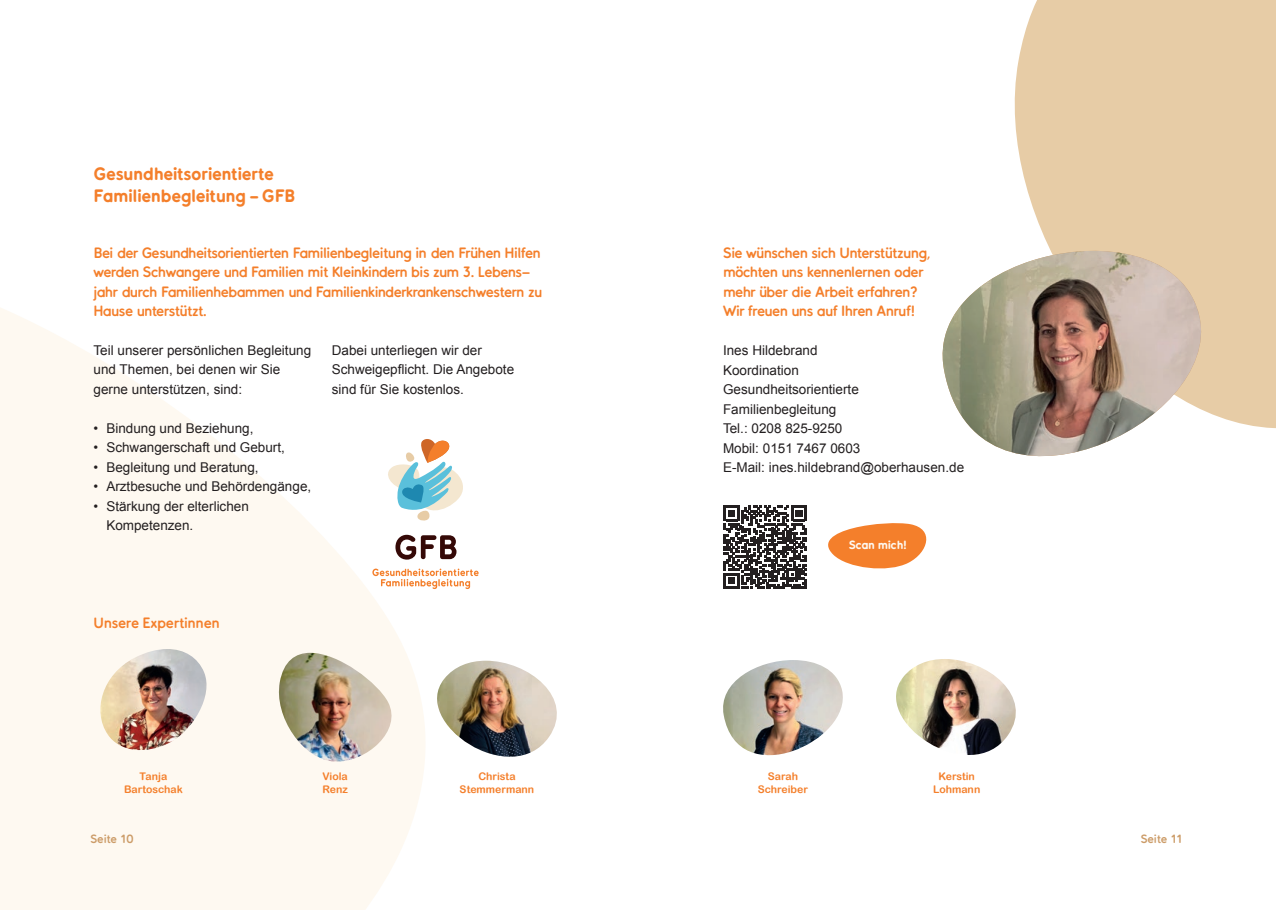
<style>
.page{position:relative;width:1276px;height:910px;background:#fff}
.page>*{position:absolute;margin:0;border:0;box-sizing:border-box;transform-origin:0 0}
.t1{font:18px/22.5px "Tilde Black Rounded";letter-spacing:-.035em;color:#f47f2b}
.t2{font:15px/19.5px "Tilde Bold Rounded";letter-spacing:-.05em;color:#f47f2b}
.t3{font:15px "Tilde Bold Rounded";letter-spacing:-.025em;color:#f47f2b}
.t4{font:13.5px/19.5px "Arial";color:#231f20}
.t5{font:12px "Tilde Bold Rounded";letter-spacing:-.01em;color:#cc9c68}
.t6{font:12px "Tilde Black Rounded";letter-spacing:-.05em;color:#fef9f1}
.t7{font:10.5px/12.6px "Arial Rounded MT Bold";color:#f47f2b;text-align:center}
</style>
<div class="page">
<div style="left:1014px;top:0;width:262px;height:429px;background:#e7cca6"></div>
<svg style="left:0;top:308px;width:491px;height:602px;fill:#fef9f1"></svg>
<svg style="left:1014px;top:201px;width:209px;height:228px;background:#e9d1b0"></svg>
<img style="left:942px;top:251px;width:260px;height:206px">
<img style="left:99px;top:649px;width:109px;height:103px">
<img style="left:274px;top:653px;width:129px;height:110px">
<img style="left:435px;top:661px;width:122px;height:97px">
<img style="left:896px;top:659px;width:120px;height:96px">
<img style="left:723px;top:660px;width:120px;height:96px">
<svg style="left:395px;top:535px;width:61px;height:25px"></svg>
<svg style="left:372px;top:569px;width:107px;height:20px"></svg>
<svg style="left:382px;top:437px;width:89px;height:85px"></svg>
<svg style="left:724px;top:505px;width:203px;height:84px"></svg>
<h1 class="t1" style="left:94px;top:162px;width:203px">Gesundheitsorientierte<br>Familienbegleitung – GFB</h1>
<p class="t2" style="left:94px;top:243px;width:450px">Bei der Gesundheitsorientierten Familienbegleitung in den Frühen Hilfen werden Schwangere und Familien mit Kleinkindern bis zum 3. Lebens&shy;jahr durch Familienhebammen und Familienkinderkrankenschwestern zu Hause unterstützt.</p>
<p class="t4" style="left:94px;top:341px;width:219px">Teil unserer persönlichen Begleitung und Themen, bei denen wir Sie gerne unterstützen, sind:</p>
<p class="t4" style="left:94px;top:419px;width:161px">• Bindung und Beziehung,</p>
<p class="t4" style="left:94px;top:438px;width:193px">• Schwangerschaft und Geburt,</p>
<p class="t4" style="left:94px;top:458px;width:167px">• Begleitung und Beratung,</p>
<p class="t4" style="left:94px;top:477px;width:219px">• Arztbesuche und Behördengänge,</p>
<p class="t4" style="left:106px;top:497px;width:144px;text-indent:-13px">• Stärkung der elterlichen<br>Kompetenzen.</p>
<p class="t4" style="left:332px;top:341px;width:184px">Dabei unterliegen wir der<br>Schweigepflicht. Die Angebote sind für Sie kostenlos.</p>
<p class="t3" style="left:94px;top:614px;width:128px">Unsere Expertinnen</p>
<p class="t2" style="left:723px;top:243px;width:209px">Sie wünschen sich Unterstützung, möchten uns kennenlernen oder mehr über die Arbeit erfahren?<br>Wir freuen uns auf Ihren Anruf!</p>
<p class="t4" style="left:723px;top:341px;width:243px">Ines Hildebrand<br>Koordination<br>Gesundheitsorientierte<br>Familienbegleitung<br>Tel.: 0208 825-9250<br>Mobil: 0151 7467 0603<br>E-Mail: ines.hildebrand@oberhausen.de</p>
<p class="t6" style="left:849px;top:538px;width:60px">Scan mich!</p>
<p class="t7" style="left:124px;top:770px;width:60px">Tanja<br>Bartoschak</p>
<p class="t7" style="left:322px;top:770px;width:27px;text-align:left">Viola<br>Renz</p>
<p class="t7" style="left:460px;top:770px;width:76px">Christa<br>Stemmermann</p>
<p class="t7" style="left:933px;top:770px;width:49px">Kerstin<br>Lohmann</p>
<p class="t7" style="left:758px;top:770px;width:52px">Sarah<br>Schreiber</p>
<p class="t5" style="left:90px;top:831px;width:45px">Seite 10</p>
<p class="t5" style="left:1140px;top:831px;width:43px">Seite 11</p>
</div>
